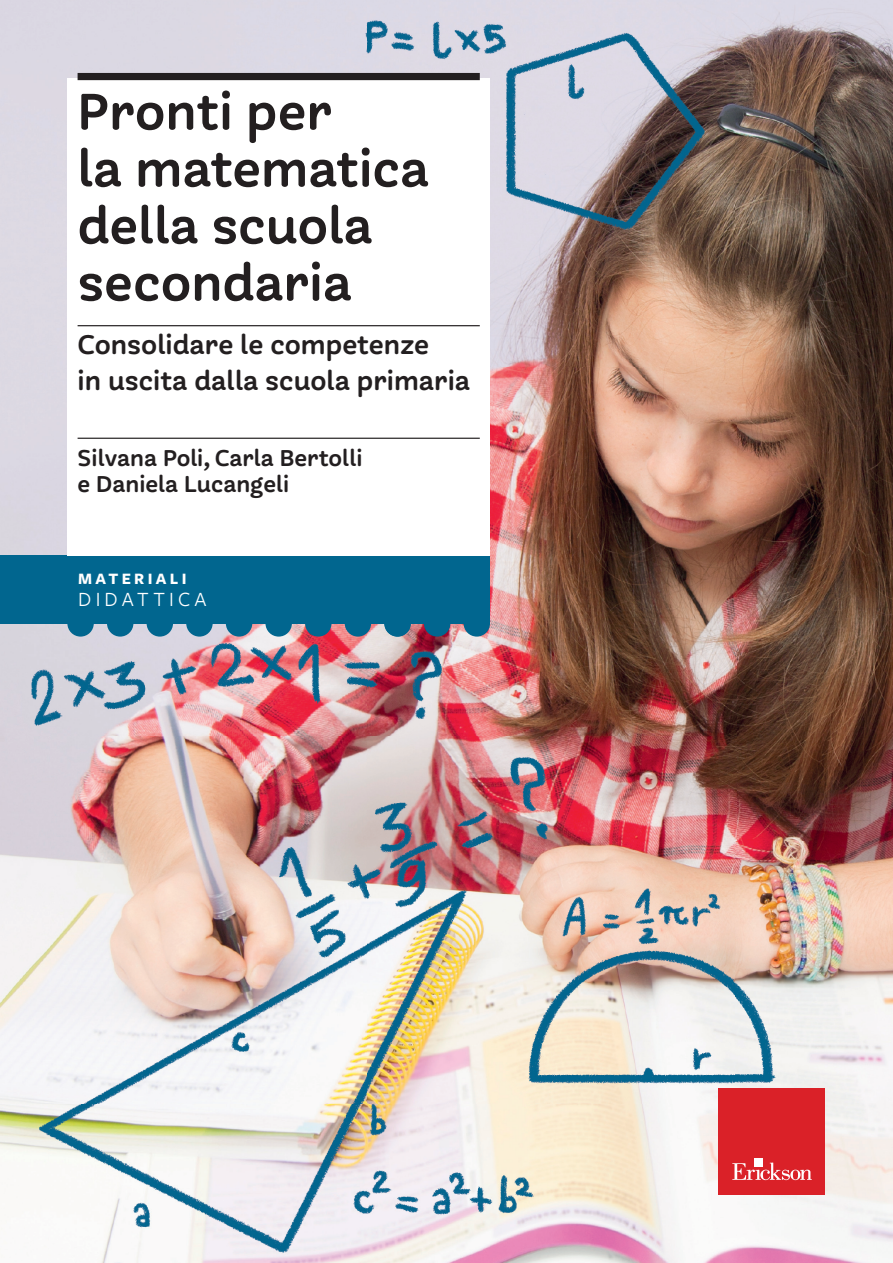
<style>
.page{position:relative;width:893px;height:1263px;background:#fff}
.page>*{position:absolute;margin:0;border:0;box-sizing:border-box;transform-origin:0 0}
.t1{font:57px/57px "Freight Round Pro Semi";color:#231f20}
.t2{font:30px/36px "Freight Round Pro Semi";color:#231f20}
.t3{font:25.5px/25.5px "Freight Round Pro Semi";color:#231f20}
.t4{font:21px "Freight Sans Pro";letter-spacing:.2em;color:#fff}
.t5{font:700 16.5px "Freight Sans Pro";letter-spacing:.2em;color:#fff}
</style>
<div class="page">
<img style="left:0;top:0;width:893px;height:1263px">
<div style="left:719px;top:1088px;width:106px;height:107px;background:#da2128"></div>
<svg style="left:732px;top:1162px;width:80px;height:18px"></svg>
<div style="left:754px;top:1158px;width:8px;height:9px;background:#fff"></div>
<div style="left:0;top:555px;width:490px;height:68px;background:#01668f"></div>
<svg style="left:345px;top:623px;width:26px;height:14px"></svg>
<svg style="left:305px;top:623px;width:26px;height:14px"></svg>
<svg style="left:265px;top:623px;width:27px;height:14px"></svg>
<svg style="left:226px;top:623px;width:26px;height:14px"></svg>
<svg style="left:186px;top:623px;width:27px;height:14px"></svg>
<svg style="left:147px;top:623px;width:26px;height:14px"></svg>
<svg style="left:107px;top:623px;width:26px;height:14px"></svg>
<svg style="left:67px;top:623px;width:27px;height:14px"></svg>
<svg style="left:464px;top:623px;width:26px;height:14px"></svg>
<svg style="left:424px;top:623px;width:26px;height:14px"></svg>
<svg style="left:384px;top:623px;width:27px;height:14px"></svg>
<div style="left:67px;top:78px;width:423px;height:477px;background:#fff"></div>
<div style="left:78px;top:73px;width:402px;height:7px;background:#231f20"></div>
<hr style="left:78px;top:325px;width:402px;height:1px;background:#231f20">
<hr style="left:78px;top:438px;width:402px;height:1px;background:#231f20">
<h1 class="t1" style="left:78px;top:83px;width:353px">Pronti per<br>la matematica della scuola secondaria</h1>
<p class="t2" style="left:78px;top:326px;width:394px">Consolidare le competenze<br>in uscita dalla scuola primaria</p>
<p class="t3" style="left:78px;top:445px;width:286px">Silvana Poli, Carla Bertolli e Daniela Lucangeli</p>
<p class="t5" style="left:78px;top:567px;width:110px">MATERIALI</p>
<p class="t4" style="left:78px;top:585px;width:130px">DIDATTICA</p>
</div>
